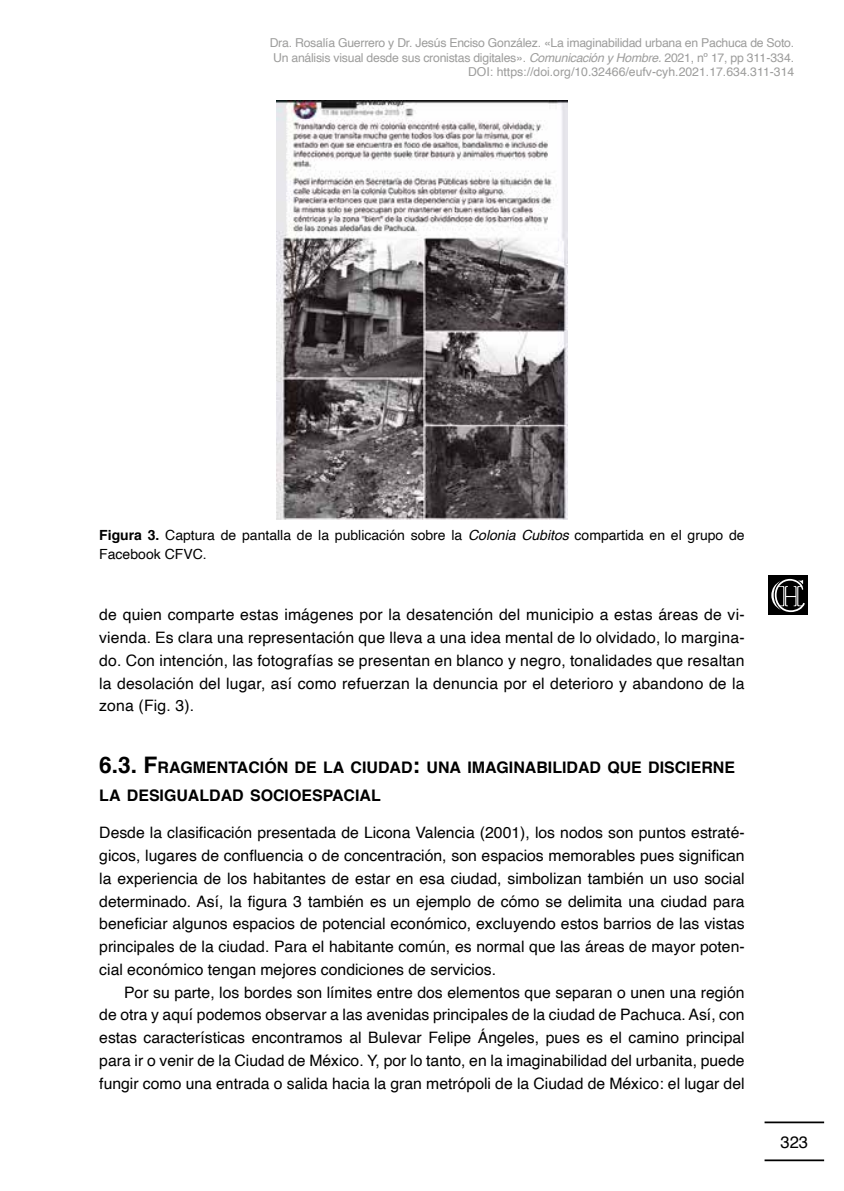
<style>
.page{position:relative;width:844px;height:1191px;background:#fff}
.page>*{position:absolute;margin:0;border:0;box-sizing:border-box;transform-origin:0 0}
.t1{font:16.62px "Helvetica";color:#000}
.t2{font:700 15.92px/27.3px "Helvetica";color:#000}
.t3{font:15.75px/22.8px "Helvetica";color:#000;text-align:justify}
.t4{font:14px/19.2px "Helvetica";color:#000}
.t5{font:12.25px/14.7px "Helvetica";letter-spacing:-.02em;color:#9d9d9c;text-align:right}
.s1{font-style:italic}
.s2{font-weight:700}
.s3{font-size:22.75px}
</style>
<div class="page">
<div style="left:768px;top:575px;width:39px;height:40px;background:#000"></div>
<svg style="left:771px;top:579px;width:33px;height:33px"></svg>
<hr style="left:764px;top:1159px;width:59px;height:2px;background:#000">
<hr style="left:764px;top:1121px;width:59px;height:2px;background:#000">
<img style="left:276px;top:100px;width:291px;height:420px">
<p class="t5" style="left:270px;top:36px;width:526px">Dra. Rosalía Guerrero y Dr. Jesús Enciso González. «La imaginabilidad urbana en Pachuca de Soto.<br>Un análisis visual desde sus cronistas digitales». <span class="s1">Comunicación y Hombre.</span> 2021, nº 17, pp 311-334.<br>DOI: https://doi.org/10.32466/eufv-cyh.2021.17.634.311-314</p>
<p class="t4" style="left:99px;top:525px;width:646px"><span class="s2">Figura 3.</span> Captura de pantalla de la publicación sobre la <span class="s1">Colonia Cubitos</span> compartida en el grupo de<br>Facebook CFVC.</p>
<p class="t3" style="left:99px;top:604px;width:646px">de quien comparte estas imágenes por la desatención del municipio a estas áreas de vi&shy;vienda. Es clara una representación que lleva a una idea mental de lo olvidado, lo margina&shy;do. Con intención, las fotografías se presentan en blanco y negro, tonalidades que resaltan la desolación del lugar, así como refuerzan la denuncia por el deterioro y abandono de la zona (Fig. 3).</p>
<p class="t2" style="left:99px;top:754px;width:637px"><span class="s3">6.3. F</span>RAGMENTACIÓN DE LA CIUDAD<span class="s3">:</span> UNA IMAGINABILIDAD QUE DISCIERNE<br>LA DESIGUALDAD SOCIOESPACIAL</p>
<p class="t3" style="left:99px;top:822px;width:646px">Desde la clasificación presentada de Licona Valencia (2001), los nodos son puntos estraté&shy;gicos, lugares de confluencia o de concentración, son espacios memorables pues significan la experiencia de los habitantes de estar en esa ciudad, simbolizan también un uso social determinado. Así, la figura 3 también es un ejemplo de cómo se delimita una ciudad para beneficiar algunos espacios de potencial económico, excluyendo estos barrios de las vistas principales de la ciudad. Para el habitante común, es normal que las áreas de mayor poten&shy;cial económico tengan mejores condiciones de servicios.</p>
<p class="t3" style="left:99px;top:981px;width:646px;text-indent:25px">Por su parte, los bordes son límites entre dos elementos que separan o unen una región de otra y aquí podemos observar a las avenidas principales de la ciudad de Pachuca. Así, con estas características encontramos al Bulevar Felipe Ángeles, pues es el camino principal para ir o venir de la Ciudad de México. Y, por lo tanto, en la imaginabilidad del urbanita, puede fungir como una entrada o salida hacia la gran metrópoli de la Ciudad de México: el lugar del</p>
<p class="t1" style="left:780px;top:1129px;width:29px">323</p>
</div>
